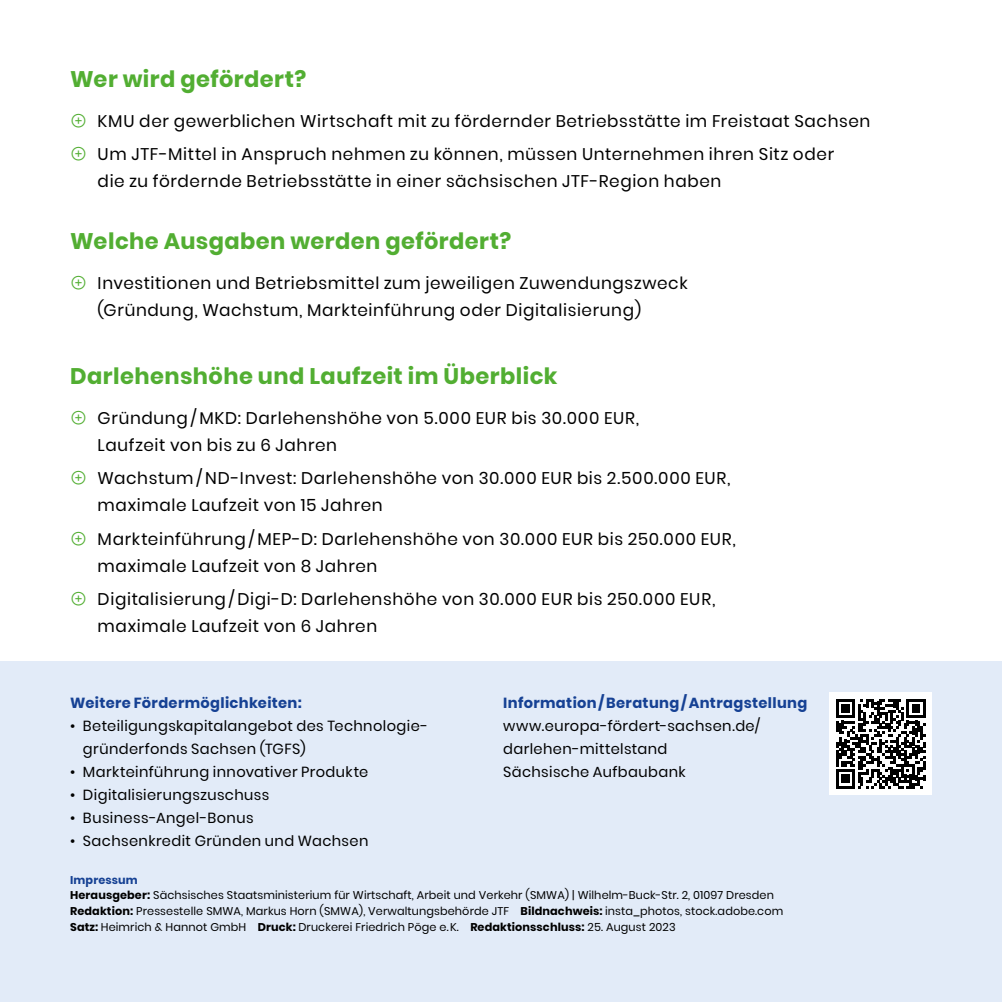
<style>
.page{position:relative;width:1002px;height:1002px;background:#fff}
.page>*{position:absolute;margin:0;border:0;box-sizing:border-box;transform-origin:0 0}
.Head_2_10_pt{font:700 22.5px "Poppins";letter-spacing:.02em;color:#52ae32}
.t1{font:16.88px/27px "Poppins";letter-spacing:.035em;color:#000}
.Infotext{font:14.62px/22.9px "Poppins";letter-spacing:.025em;color:#000}
.Infotext_-_HEAD_3_-_6_5pt_Blau{font:700 14.62px "Poppins";letter-spacing:.025em;color:#164194}
.Impressum_Impressum_Fließtext{font:11.25px/15.8px "Poppins";letter-spacing:.01em;color:#000}
.Impressum_Impressum_Head{font:700 11.25px "Poppins";letter-spacing:.01em;color:#164194}
.s1{font-family:"la solid 900";color:#52ae32}
.s2{font-weight:700}
</style>
<div class="page">
<div style="left:0;top:661px;width:1001px;height:340px;background:#e2ebf8"></div>
<div style="left:829px;top:692px;width:102px;height:102px;background:#fff"></div>
<svg style="left:836px;top:699px;width:89px;height:89px"></svg>
<h2 class="Head_2_10_pt" style="left:70px;top:66px;width:237px">Wer wird gefördert?</h2>
<p class="t1" style="left:70px;top:107px;width:801px"><span class="s1">͖</span> KMU der gewerblichen Wirtschaft mit zu fördernder Betriebsstätte im Freistaat Sachsen</p>
<p class="t1" style="left:98px;top:141px;width:738px;text-indent:-27px"><span class="s1">͖</span> Um JTF-Mittel in Anspruch nehmen zu können, müssen Unternehmen ihren Sitz oder die zu -fördernde Betriebsstätte in einer sächsischen JTF-Region haben</p>
<h2 class="Head_2_10_pt" style="left:70px;top:228px;width:442px">Welche Ausgaben werden gefördert?</h2>
<p class="t1" style="left:98px;top:269px;width:591px;text-indent:-27px"><span class="s1">͖</span> Investitionen und Betriebsmittel zum jeweiligen Zuwendungszweck (Gründung, Wachstum, Markteinführung oder Digitalisierung)</p>
<h2 class="Head_2_10_pt" style="left:70px;top:363px;width:489px">Darlehenshöhe und Laufzeit im Überblick</h2>
<p class="t1" style="left:98px;top:404px;width:543px;text-indent:-27px"><span class="s1">͖</span> Gründung/ MKD: Darlehenshöhe von 5.000 EUR bis 30.000 EUR,<br>Laufzeit von bis zu 6 Jahren</p>
<p class="t1" style="left:98px;top:465px;width:634px;text-indent:-27px"><span class="s1">͖</span> Wachstum/ND-Invest: Darlehenshöhe von 30.000 EUR bis 2.500.000 EUR, maximale Laufzeit von 15 Jahren</p>
<p class="t1" style="left:98px;top:525px;width:639px;text-indent:-27px"><span class="s1">͖</span> Markteinführung/ MEP-D: Darlehenshöhe von 30.000 EUR bis 250.000 EUR, maximale Laufzeit von 8 Jahren</p>
<p class="t1" style="left:98px;top:585px;width:619px;text-indent:-27px"><span class="s1">͖</span> Digitalisierung/ Digi-D: Darlehenshöhe von 30.000 EUR bis 250.000 EUR, maximale Laufzeit von 6 Jahren</p>
<h2 class="Infotext_-_HEAD_3_-_6_5pt_Blau" style="left:70px;top:694px;width:233px">Weitere Fördermöglichkeiten:</h2>
<p class="Infotext" style="left:83px;top:714px;width:345px;text-indent:-13px">• Beteiligungskapitalangebot des Technologie&shy;gründerfonds Sachsen (TGFS)</p>
<p class="Infotext" style="left:70px;top:760px;width:299px">• Markteinführung innovativer Produkte</p>
<p class="Infotext" style="left:70px;top:783px;width:201px">• Digitalisierungszuschuss</p>
<p class="Infotext" style="left:70px;top:806px;width:185px">• Business-Angel-Bonus</p>
<p class="Infotext" style="left:70px;top:829px;width:300px">• Sachsenkredit Gründen und Wachsen</p>
<h2 class="Infotext_-_HEAD_3_-_6_5pt_Blau" style="left:503px;top:694px;width:306px">Information/ -Beratung/ -Antragstellung</h2>
<p class="Infotext" style="left:503px;top:714px;width:259px">www.europa-fördert-sachsen.de/ darlehen-mittelstand</p>
<p class="Infotext" style="left:503px;top:760px;width:184px">Sächsische Aufbaubank</p>
<h1 class="Impressum_Impressum_Head" style="left:70px;top:873px;width:69px">Impressum</h1>
<p class="Impressum_Impressum_Fließtext" style="left:70px;top:887px;width:714px"><span class="s2">Herausgeber:</span> Sächsisches Staatsministerium für Wirtschaft, Arbeit und Verkehr (SMWA) | Wilhelm-Buck-Str. 2, 01097 -Dresden<br><span class="s2">Redaktion:</span> Pressestelle SMWA, Markus Horn (SMWA), Verwaltungsbehörde JTF <span class="s2">Bildnachweis:</span> insta_photos, stock.adobe.com<br><span class="s2">Satz:</span> Heimrich &amp; Hannot GmbH <span class="s2">Druck:</span> Druckerei Friedrich Pöge e.K. <span class="s2">Redaktionsschluss:</span> 25. August 2023</p>
</div>
